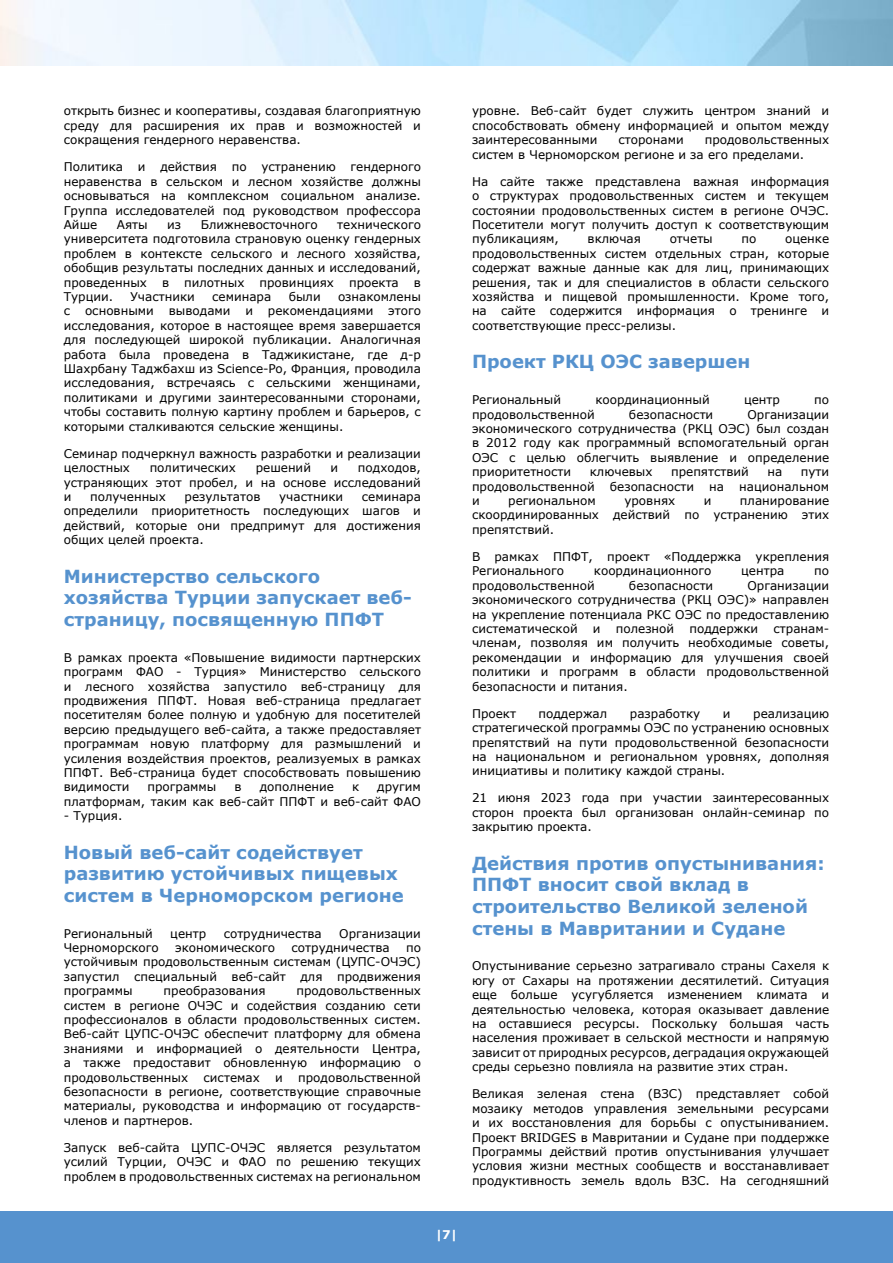
<style>
.page{position:relative;width:893px;height:1263px;background:#fff}
.page>*{position:absolute;margin:0;border:0;box-sizing:border-box;transform-origin:0 0}
.t1{font:700 18px/21.6px "Verdana";color:#5692ce}
.t2{font:12px/14.4px "Verdana";color:#000;text-align:justify}
.t3{font:700 12px "Verdana";color:#fff}
</style>
<div class="page">
<div style="left:0;top:1212px;width:893px;height:51px;background:#5692ce"></div>
<p class="t2" style="left:64px;top:104px;width:359px">открыть бизнес и кооперативы, создавая благоприятную среду для расширения их прав и возможностей и сокращения гендерного неравенства.</p>
<p class="t2" style="left:64px;top:160px;width:359px">Политика и действия по устранению гендерного неравенства в сельском и лесном хозяйстве должны основываться на комплексном социальном анализе.<br>Группа исследователей под руководством профессора Айше</p>
<p class="t2" style="left:117px;top:218px;width:32px">Аяты</p>
<p class="t2" style="left:167px;top:218px;width:15px">из</p>
<p class="t2" style="left:201px;top:218px;width:118px">Ближневосточного</p>
<p class="t2" style="left:64px;top:218px;width:359px;text-indent:273px">технического университета подготовила страновую оценку гендерных проблем в контексте сельского и лесного хозяйства, обобщив результаты последних данных и исследований, проведенных в пилотных</p>
<p class="t2" style="left:259px;top:275px;width:163px">провинциях проекта в</p>
<p class="t2" style="left:64px;top:290px;width:51px">Турции.</p>
<p class="t2" style="left:131px;top:290px;width:66px">Участники</p>
<p class="t2" style="left:212px;top:290px;width:61px">семинара</p>
<p class="t2" style="left:289px;top:290px;width:34px">были</p>
<p class="t2" style="left:64px;top:290px;width:359px;text-indent:274px">ознакомлены с основными выводами и рекомендациями этого исследования, которое в настоящее время завершается для последующей широкой публикации. Аналогичная работа была проведена в Таджикистане, где д-р Шахрбану Таджбахш из Science-Po, Франция, проводила исследования, встречаясь с сельскими женщинами, политиками и другими заинтересованными сторонами, чтобы составить полную картину проблем и барьеров, с которыми сталкиваются сельские женщины.</p>
<p class="t2" style="left:64px;top:446px;width:359px">Семинар подчеркнул важность разработки и реализации целостных</p>
<p class="t2" style="left:150px;top:461px;width:88px">политических</p>
<p class="t2" style="left:256px;top:461px;width:57px">решений</p>
<p class="t2" style="left:331px;top:461px;width:9px">и</p>
<p class="t2" style="left:64px;top:461px;width:359px;text-indent:294px">подходов, устраняющих этот пробел, и на основе исследований и</p>
<p class="t2" style="left:64px;top:490px;width:359px;text-indent:298px">семинара определили приоритетность последующих шагов и действий, которые они предпримут для достижения общих целей проекта.</p>
<h1 class="t1" style="left:64px;top:566px;width:349px">Министерство сельского хозяйства Турции запускает веб&shy;страницу, посвященную ППФТ</h1>
<p class="t2" style="left:64px;top:650px;width:359px">В рамках проекта «Повышение видимости партнерских программ ФАО - Турция» Министерство сельского и лесного хозяйства запустило веб-страницу для продвижения ППФТ. Новая веб-страница предлагает посетителям более полную и удобную для посетителей версию предыдущего веб-сайта, а также предоставляет программам новую платформу для размышлений и усиления воздействия проектов, реализуемых в рамках ППФТ. Веб-страница будет способствовать повышению видимости</p>
<p class="t2" style="left:90px;top:490px;width:77px">полученных</p>
<p class="t2" style="left:185px;top:490px;width:77px">результатов</p>
<p class="t2" style="left:279px;top:490px;width:66px">участники</p>
<p class="t2" style="left:64px;top:780px;width:359px;text-align:right">другим<br>платформам, таким как веб-сайт ППФТ и веб-сайт ФАО</p>
<p class="t2" style="left:64px;top:809px;width:60px">- Турция.</p>
<h1 class="t1" style="left:64px;top:841px;width:342px">Новый веб-сайт содействует развитию устойчивых пищевых систем в Черноморском регионе</h1>
<p class="t2" style="left:64px;top:926px;width:91px">Региональный</p>
<p class="t2" style="left:170px;top:926px;width:37px">центр</p>
<p class="t2" style="left:224px;top:926px;width:100px">сотрудничества</p>
<p class="t2" style="left:339px;top:926px;width:83px">Организации</p>
<p class="t2" style="left:64px;top:941px;width:96px">Черноморского</p>
<p class="t2" style="left:175px;top:941px;width:102px">экономического</p>
<p class="t2" style="left:292px;top:941px;width:100px">сотрудничества</p>
<p class="t2" style="left:147px;top:780px;width:70px">программы</p>
<p class="t2" style="left:234px;top:780px;width:9px">в</p>
<p class="t2" style="left:260px;top:780px;width:76px">дополнение</p>
<p class="t2" style="left:352px;top:780px;width:9px">к</p>
<p class="t2" style="left:64px;top:941px;width:359px;text-indent:342px">по устойчивым продовольственным системам (ЦУПС-ОЧЭС) запустил специальный веб-сайт для продвижения программы</p>
<p class="t2" style="left:164px;top:984px;width:104px">преобразования</p>
<p class="t2" style="left:64px;top:984px;width:359px;text-indent:233px">продовольственных систем в регионе ОЧЭС и содействия созданию сети профессионалов в области продовольственных систем.<br>Веб-сайт ЦУПС-ОЧЭС обеспечит платформу для обмена знаниями и информацией о деятельности Центра, а также предоставит обновленную информацию о продовольственных</p>
<p class="t2" style="left:64px;top:1070px;width:359px;text-indent:234px">продовольственной безопасности в регионе, соответствующие справочные материалы, руководства и информацию от государств&shy;членов и партнеров.</p>
<p class="t2" style="left:64px;top:1140px;width:359px">Запуск веб-сайта ЦУПС-ОЧЭС является результатом усилий Турции, ОЧЭС и ФАО по решению текущих проблем в продовольственных системах на региональном</p>
<p class="t2" style="left:204px;top:1070px;width:58px">системах</p>
<p class="t2" style="left:275px;top:1070px;width:9px">и</p>
<p class="t3" style="left:436px;top:1226px;width:23px">|7|</p>
<p class="t2" style="left:472px;top:104px;width:359px">уровне. Веб-сайт будет служить центром знаний и способствовать обмену информацией и опытом между заинтересованными</p>
<p class="t2" style="left:472px;top:133px;width:359px;text-indent:233px">продовольственных систем в Черноморском регионе и за его пределами.</p>
<p class="t2" style="left:472px;top:174px;width:359px">На сайте также представлена важная информация о структурах продовольственных систем и текущем состоянии продовольственных систем в регионе ОЧЭС.<br>Посетители могут получить доступ к соответствующим публикациям,</p>
<p class="t2" style="left:618px;top:133px;width:67px">сторонами</p>
<p class="t2" style="left:472px;top:232px;width:359px;text-indent:313px">оценке продовольственных систем отдельных стран, которые содержат важные данные как для лиц, принимающих решения, так и для специалистов в области сельского хозяйства и пищевой промышленности. Кроме того, на сайте содержится информация о тренинге и соответствующие пресс-релизы.</p>
<h1 class="t1" style="left:472px;top:351px;width:280px">Проект РКЦ ОЭС завершен</h1>
<p class="t2" style="left:472px;top:393px;width:91px">Региональный</p>
<p class="t2" style="left:595px;top:393px;width:116px">координационный</p>
<p class="t2" style="left:744px;top:393px;width:37px">центр</p>
<p class="t2" style="left:814px;top:393px;width:16px">по</p>
<p class="t2" style="left:472px;top:407px;width:124px">продовольственной</p>
<p class="t2" style="left:629px;top:407px;width:86px">безопасности</p>
<p class="t2" style="left:588px;top:232px;width:55px">включая</p>
<p class="t2" style="left:670px;top:232px;width:45px">отчеты</p>
<p class="t2" style="left:741px;top:232px;width:16px">по</p>
<p class="t2" style="left:472px;top:407px;width:359px;text-indent:275px">Организации экономического сотрудничества (РКЦ ОЭС) был создан в 2012 году как программный вспомогательный орган ОЭС с целью облегчить выявление и определение приоритетности</p>
<p class="t2" style="left:590px;top:465px;width:64px">ключевых</p>
<p class="t2" style="left:671px;top:465px;width:79px">препятствий</p>
<p class="t2" style="left:767px;top:465px;width:16px">на</p>
<p class="t2" style="left:801px;top:465px;width:30px">пути</p>
<p class="t2" style="left:472px;top:479px;width:124px">продовольственной</p>
<p class="t2" style="left:610px;top:479px;width:86px">безопасности</p>
<p class="t2" style="left:709px;top:479px;width:16px">на</p>
<p class="t2" style="left:739px;top:479px;width:91px">национальном</p>
<p class="t2" style="left:472px;top:494px;width:9px">и</p>
<p class="t2" style="left:508px;top:494px;width:89px">региональном</p>
<p class="t2" style="left:624px;top:494px;width:52px">уровнях</p>
<p class="t2" style="left:704px;top:494px;width:9px">и</p>
<p class="t2" style="left:472px;top:494px;width:359px;text-indent:268px">планирование скоординированных действий по устранению этих препятствий.</p>
<p class="t2" style="left:472px;top:549px;width:359px">В рамках ППФТ, проект «Поддержка укрепления<br>Регионального</p>
<p class="t2" style="left:594px;top:564px;width:119px">координационного</p>
<p class="t2" style="left:741px;top:564px;width:45px">центра</p>
<p class="t2" style="left:814px;top:564px;width:16px">по</p>
<p class="t2" style="left:472px;top:578px;width:124px">продовольственной</p>
<p class="t2" style="left:629px;top:578px;width:86px">безопасности</p>
<p class="t2" style="left:472px;top:578px;width:359px;text-indent:275px">Организации экономического сотрудничества (РКЦ ОЭС)» направлен на укрепление потенциала РКС ОЭС по предоставлению систематической</p>
<p class="t2" style="left:593px;top:621px;width:9px">и</p>
<p class="t2" style="left:616px;top:621px;width:60px">полезной</p>
<p class="t2" style="left:689px;top:621px;width:70px">поддержки</p>
<p class="t2" style="left:472px;top:621px;width:359px;text-indent:301px">странам&shy;членам, позволяя им получить необходимые советы, рекомендации и информацию для улучшения своей политики и программ в области продовольственной безопасности и питания.</p>
<p class="t2" style="left:472px;top:706px;width:45px">Проект</p>
<p class="t2" style="left:539px;top:706px;width:70px">поддержал</p>
<p class="t2" style="left:630px;top:706px;width:72px">разработку</p>
<p class="t2" style="left:723px;top:706px;width:9px">и</p>
<p class="t2" style="left:472px;top:706px;width:359px;text-indent:281px">реализацию стратегической программы ОЭС по устранению основных препятствий на пути продовольственной безопасности на национальном и региональном уровнях, дополняя инициативы и политику каждой страны.</p>
<p class="t2" style="left:472px;top:791px;width:359px">21 июня 2023 года при участии заинтересованных сторон проекта был организован онлайн-семинар по закрытию проекта.</p>
<h1 class="t1" style="left:472px;top:853px;width:354px">Действия против опустынивания:<br>ППФТ вносит свой вклад в строительство Великой зеленой стены в Мавритании и Судане</h1>
<p class="t2" style="left:472px;top:959px;width:359px">Опустынивание серьезно затрагивало страны Сахеля к югу от Сахары на протяжении десятилетий. Ситуация еще больше усугубляется изменением климата и деятельностью человека, которая оказывает давление на оставшиеся ресурсы. Поскольку большая часть населения проживает в сельской местности и напрямую зависит от природных ресурсов, деградация окружающей среды серьезно повлияла на развитие этих стран.</p>
<p class="t2" style="left:472px;top:1087px;width:359px">Великая зеленая стена (ВЗС) представляет собой мозаику методов управления земельными ресурсами и их восстановления для борьбы с опустыниванием.<br>Проект BRIDGES в Мавритании и Судане при поддержке Программы действий против опустынивания улучшает условия жизни местных сообществ и восстанавливает продуктивность земель вдоль ВЗС. На сегодняшний</p>
</div>
